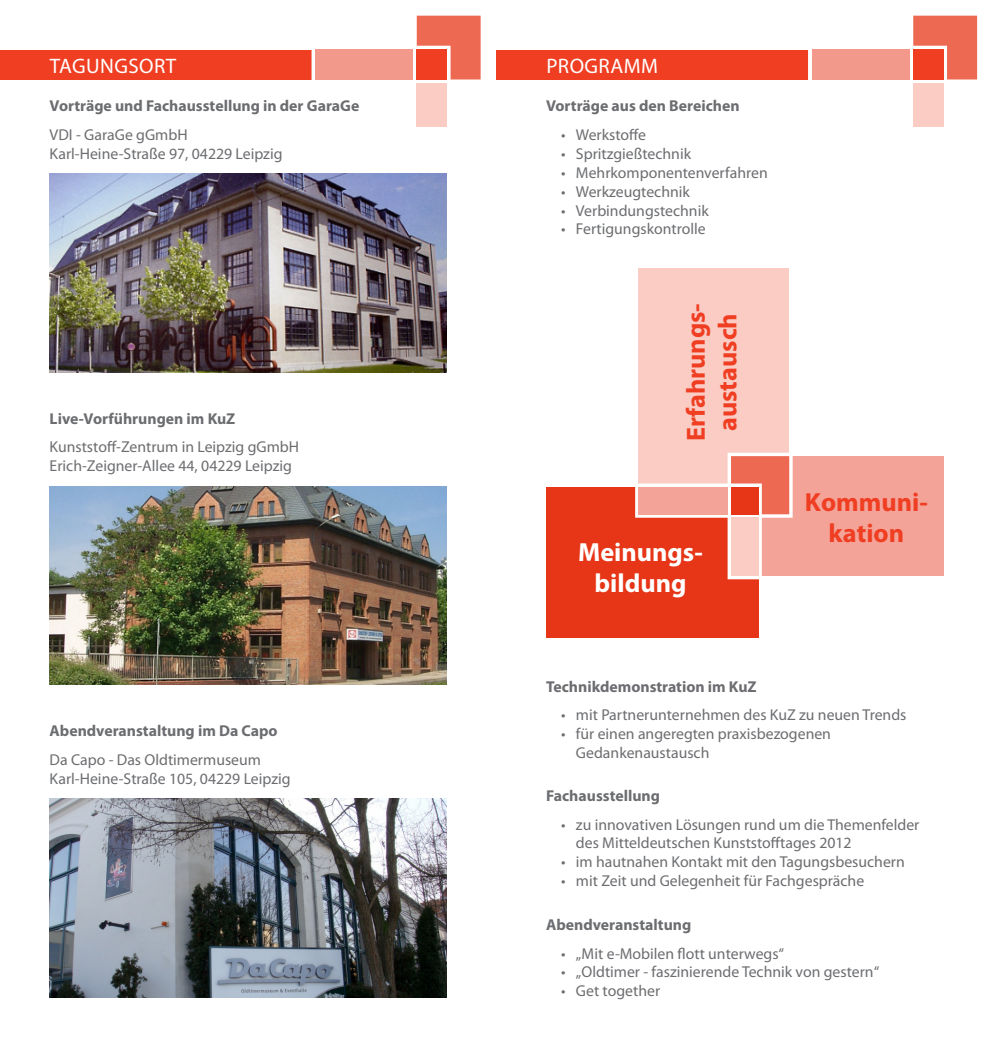
<style>
.page{position:relative;width:993px;height:1042px;background:#fff}
.page>*{position:absolute;margin:0;border:0;box-sizing:border-box;transform-origin:0 0}
.t1{font:700 26.25px/31.5px "Myriad Pro";color:#ef3e22;text-align:center}
.t2{font:700 26.25px/31.5px "Myriad Pro";color:#fff;text-align:center}
.t3{font:21px "Myriad Pro";letter-spacing:.02em;color:#fff}
.t4{font:15.75px/18.9px "Myriad Pro";color:#6c6d70}
.t5{font:700 15.75px "Myriad Pro";color:#6c6d70}
</style>
<div class="page">
<div style="left:0;top:50px;width:315px;height:29px;background:#ef3e22"></div>
<div style="left:496px;top:50px;width:315px;height:29px;background:#ef3e22"></div>
<img style="left:50px;top:174px;width:396px;height:198px">
<img style="left:50px;top:799px;width:396px;height:198px">
<img style="left:50px;top:486px;width:396px;height:199px">
<div style="left:638px;top:268px;width:151px;height:246px;background:#faccc4"></div>
<div style="left:730px;top:456px;width:212px;height:120px;background:#f4a398"></div>
<div style="left:546px;top:487px;width:212px;height:150px;background:#e63617"></div>
<svg style="left:635px;top:453px;width:157px;height:126px"></svg>
<div style="left:730px;top:487px;width:28px;height:27px;background:#e63617"></div>
<svg style="left:311px;top:15px;width:170px;height:112px"></svg>
<svg style="left:807px;top:15px;width:171px;height:112px"></svg>
<div style="left:416px;top:49px;width:30px;height:30px;background:#ef3e22"></div>
<div style="left:912px;top:49px;width:30px;height:30px;background:#ef3e22"></div>
<h2 class="t3" style="left:50px;top:53px;width:124px">Tagungsort</h2>
<p class="t5" style="left:50px;top:95px;width:311px">Vorträge und Fachausstellung in der GaraGe</p>
<p class="t4" style="left:50px;top:125px;width:234px">VDI - GaraGe gGmbH<br>Karl-Heine-Straße 97, 04229 Leipzig</p>
<p class="t5" style="left:50px;top:408px;width:186px">Live-Vorführungen im KuZ</p>
<p class="t4" style="left:50px;top:437px;width:251px">Kunststoff-Zentrum in Leipzig gGmbH<br>Erich-Zeigner-Allee 44, 04229 Leipzig</p>
<p class="t5" style="left:50px;top:720px;width:229px">Abendveranstaltung im Da Capo</p>
<p class="t4" style="left:50px;top:750px;width:242px">Da Capo - Das Oldtimermuseum<br>Karl-Heine-Straße 105, 04229 Leipzig</p>
<h2 class="t3" style="left:546px;top:53px;width:81px">Prog ramm</h2>
<p class="t5" style="left:546px;top:95px;width:195px">Vorträge aus den Bereichen</p>
<p class="t4" style="left:561px;top:125px;width:87px">• Werkstoffe</p>
<p class="t4" style="left:561px;top:144px;width:132px">• Spritzgießtechnik</p>
<p class="t4" style="left:561px;top:163px;width:208px">• Mehrkomponentenverfahren</p>
<p class="t4" style="left:561px;top:182px;width:130px">• Werkzeugtechnik</p>
<p class="t4" style="left:561px;top:200px;width:149px">• Verbindungstechnik</p>
<p class="t4" style="left:561px;top:219px;width:146px">• Fertigungskontrolle</p>
<h1 class="t1" style="left:679px;top:441px;width:140px;rotate:-90deg">Erfahrungs&shy;austausch</h1>
<h1 class="t2" style="left:578px;top:535px;width:126px">Meinungs&shy;bildung</h1>
<h1 class="t1" style="left:804px;top:485px;width:124px">Kommuni&shy;kation</h1>
<p class="t5" style="left:546px;top:676px;width:211px">Technikdemonstration im KuZ</p>
<p class="t4" style="left:561px;top:705px;width:347px">• mit Partnerunternehmen des KuZ zu neuen Trends</p>
<p class="t4" style="left:575px;top:724px;width:256px;text-indent:-15px">• für einen angeregten praxisbezogenen<br>Gedankenaustausch</p>
<p class="t5" style="left:546px;top:785px;width:115px">Fachausstellung</p>
<p class="t4" style="left:575px;top:814px;width:345px;text-indent:-15px">• zu innovativen Lösungen rund um die Themenfelder des Mitteldeutschen Kunststofftages 2012</p>
<p class="t4" style="left:561px;top:852px;width:345px">• im hautnahen Kontakt mit den Tagungsbesuchern</p>
<p class="t4" style="left:561px;top:871px;width:304px">• mit Zeit und Gelegenheit für Fachgespräche</p>
<p class="t5" style="left:546px;top:914px;width:147px">Abendveranstaltung</p>
<p class="t4" style="left:561px;top:943px;width:224px">• „Mit e-Mobilen flott unterwegs“</p>
<p class="t4" style="left:561px;top:962px;width:319px">• „Oldtimer - faszinierende Technik von gestern“</p>
<p class="t4" style="left:561px;top:981px;width:101px">• Get together</p>
</div>
